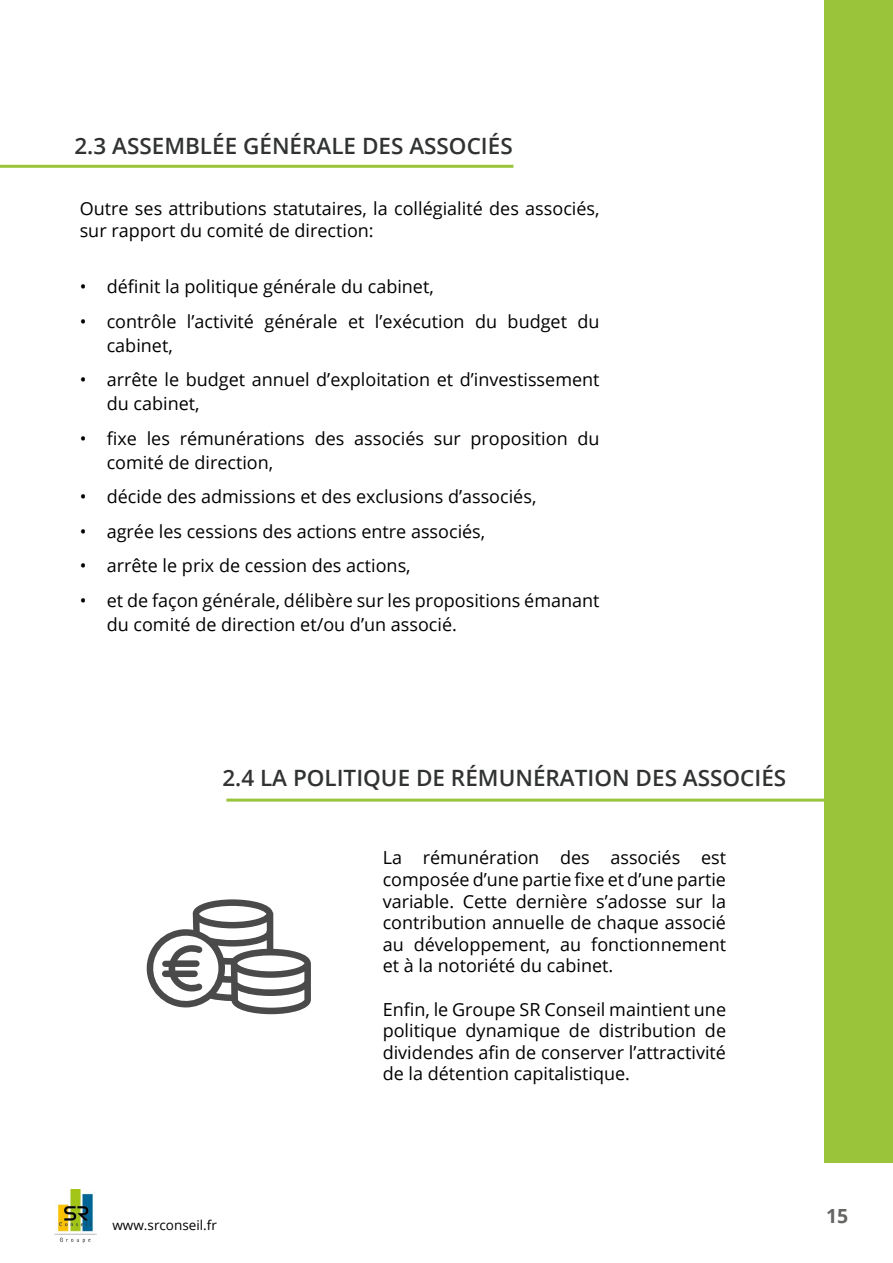
<style>
.page{position:relative;width:893px;height:1263px;background:#fff}
.page>*{position:absolute;margin:0;border:0;box-sizing:border-box;transform-origin:0 0}
.t1{font:600 22.5px "Open Sans";color:#313332}
.t2{font:700 19.5px "Open Sans";color:#666665}
.t3{font:18px/21.6px "Open Sans";color:#000}
.t4{font:13.5px "Open Sans";color:#000}
</style>
<div class="page">
<img style="left:54px;top:1190px;width:43px;height:53px">
<hr style="left:0;top:165px;width:513px;height:3px;background:#9ac43a">
<hr style="left:226px;top:798px;width:613px;height:3px;background:#9ac43a">
<div style="left:825px;top:0;width:68px;height:1162px;background:#9ac43a"></div>
<svg style="left:147px;top:899px;width:164px;height:115px"></svg>
<p class="t1" style="left:74px;top:131px;width:440px">2.3 ASSEMBLÉE GÉNÉRALE DES ASSOCIÉS</p>
<p class="t3" style="left:80px;top:198px;width:521px">Outre ses attributions statutaires, la collégialité des associés, sur rapport du comité de direction:</p>
<p class="t3" style="left:80px;top:275px;width:356px">• définit la politique générale du cabinet,</p>
<p class="t3" style="left:107px;top:309px;width:494px;line-height:24px;text-indent:-27px">• contrôle l’activité générale et l’exécution du budget du cabinet,</p>
<p class="t3" style="left:107px;top:367px;width:494px;line-height:24px;text-indent:-27px">• arrête le budget annuel d’exploitation et d’investissement du cabinet,</p>
<p class="t3" style="left:107px;top:426px;width:494px;line-height:24px;text-indent:-27px">• fixe les rémunérations des associés sur proposition du comité de direction,</p>
<p class="t3" style="left:80px;top:485px;width:458px">• décide des admissions et des exclusions d’associés,</p>
<p class="t3" style="left:80px;top:520px;width:407px">• agrée les cessions des actions entre associés,</p>
<p class="t3" style="left:80px;top:554px;width:332px">• arrête le prix de cession des actions,</p>
<p class="t3" style="left:107px;top:588px;width:494px;line-height:24px;text-indent:-27px">• et de façon générale, délibère sur les propositions émanant du comité de direction et/ou d’un associé.</p>
<p class="t1" style="left:222px;top:762px;width:565px">2.4 LA POLITIQUE DE RÉMUNÉRATION DES ASSOCIÉS</p>
<p class="t3" style="left:383px;top:846px;width:345px;text-align:justify">La rémunération des associés est composée d’une partie fixe et d’une partie variable. Cette dernière s’adosse sur la contribution annuelle de chaque associé au développement, au fonctionnement et à la notoriété du cabinet.</p>
<p class="t3" style="left:383px;top:998px;width:345px;text-align:justify">Enfin, le Groupe SR Conseil maintient une politique dynamique de distribution de dividendes afin de conserver l’attractivité de la détention capitalistique.</p>
<p class="t4" style="left:112px;top:1216px;width:106px">www.srconseil.fr</p>
<p class="t2" style="left:826px;top:1202px;width:24px">15</p>
</div>
